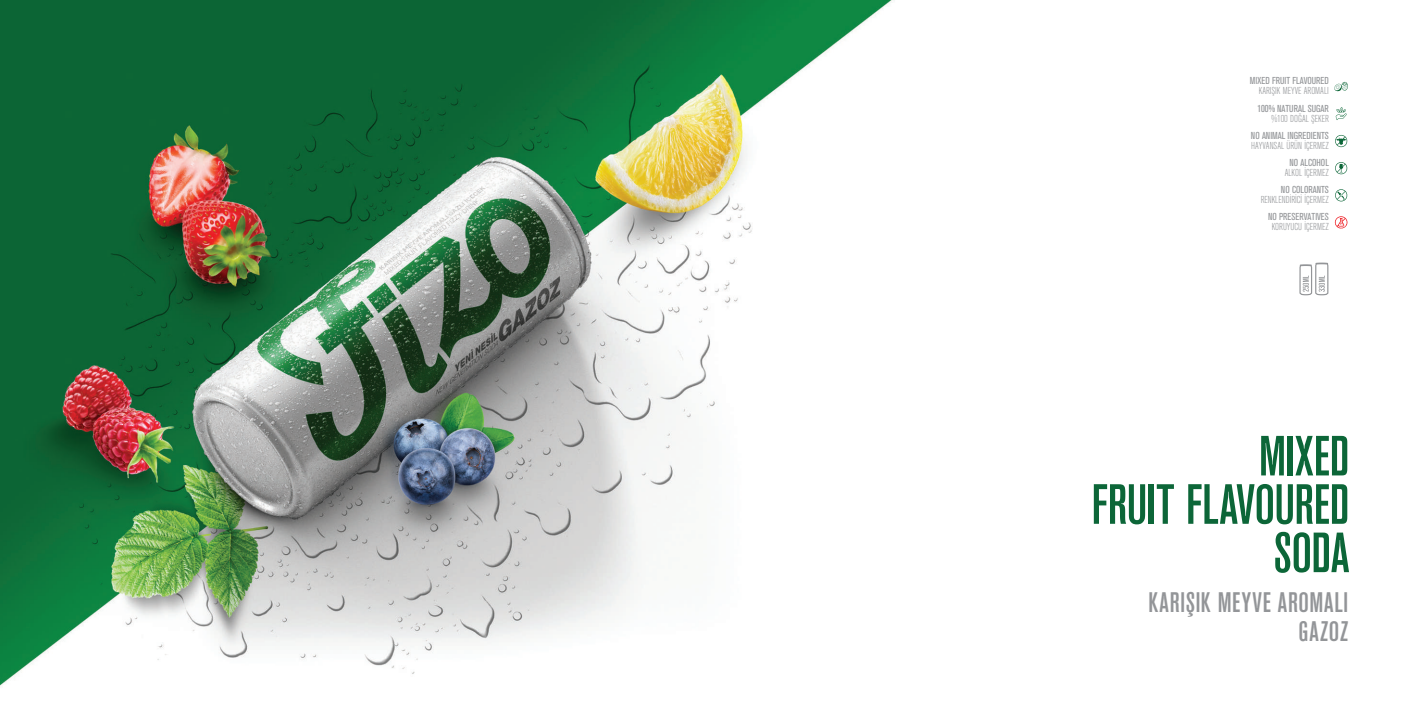
<style>
.page{position:relative;width:1418px;height:709px;background:#fff}
.page>*{position:absolute;margin:0;border:0;box-sizing:border-box;transform-origin:0 0}
.t1{font:500 condensed 56px/48.3px "Akzidenz Grotesk BE";color:#0c6638;text-align:right}
.t2{font:500 condensed 28px/29.7px "Akzidenz Grotesk BE";letter-spacing:.03em;color:#939598;text-align:right}
.t3{font:300 condensed 10px "Akzidenz Grotesk BE";color:#939598}
.t4{font:condensed 10px "Akzidenz Grotesk BE";color:#939598}
</style>
<div class="page">
<img style="left:0;top:0;width:1348px;height:686px">
<svg style="left:1335px;top:107px;width:11px;height:13px"></svg>
<svg style="left:1334px;top:82px;width:13px;height:9px"></svg>
<svg style="left:1334px;top:162px;width:13px;height:12px"></svg>
<svg style="left:1334px;top:135px;width:13px;height:12px"></svg>
<svg style="left:1334px;top:216px;width:13px;height:13px"></svg>
<svg style="left:1334px;top:189px;width:13px;height:12px"></svg>
<svg style="left:1299px;top:262px;width:29px;height:33px"></svg>
<p class="t4" style="left:1249px;top:75px;width:80px">MIXED FRUIT FLAVOURED</p>
<p class="t3" style="left:1258px;top:86px;width:71px">KARIŞIK MEYVE AROMALI</p>
<p class="t4" style="left:1257px;top:103px;width:73px">100% NATURAL SUGAR</p>
<p class="t3" style="left:1271px;top:113px;width:59px">%100 DOĞAL ŞEKER</p>
<p class="t4" style="left:1250px;top:130px;width:79px">NO ANIMAL INGREDIENTS</p>
<p class="t3" style="left:1251px;top:140px;width:79px">HAYVANSAL ÜRÜN İÇERMEZ</p>
<p class="t4" style="left:1289px;top:157px;width:41px">NO ALCOHOL</p>
<p class="t3" style="left:1284px;top:167px;width:46px">ALKOL İÇERMEZ</p>
<p class="t4" style="left:1280px;top:184px;width:49px">NO COLORANTS</p>
<p class="t3" style="left:1260px;top:194px;width:70px">RENKLENDİRİCİ İÇERMEZ</p>
<p class="t4" style="left:1267px;top:211px;width:62px">NO PRESERVATIVES</p>
<p class="t3" style="left:1271px;top:222px;width:59px">KORUYUCU İÇERMEZ</p>
<h1 class="t1" style="left:1091px;top:433px;width:259px">MIXED<br>FRUIT FLAVOURED<br>SODA</h1>
<h2 class="t2" style="left:1148px;top:587px;width:201px">KARIŞIK MEYVE AROMALI<br>GAZOZ</h2>
</div>
